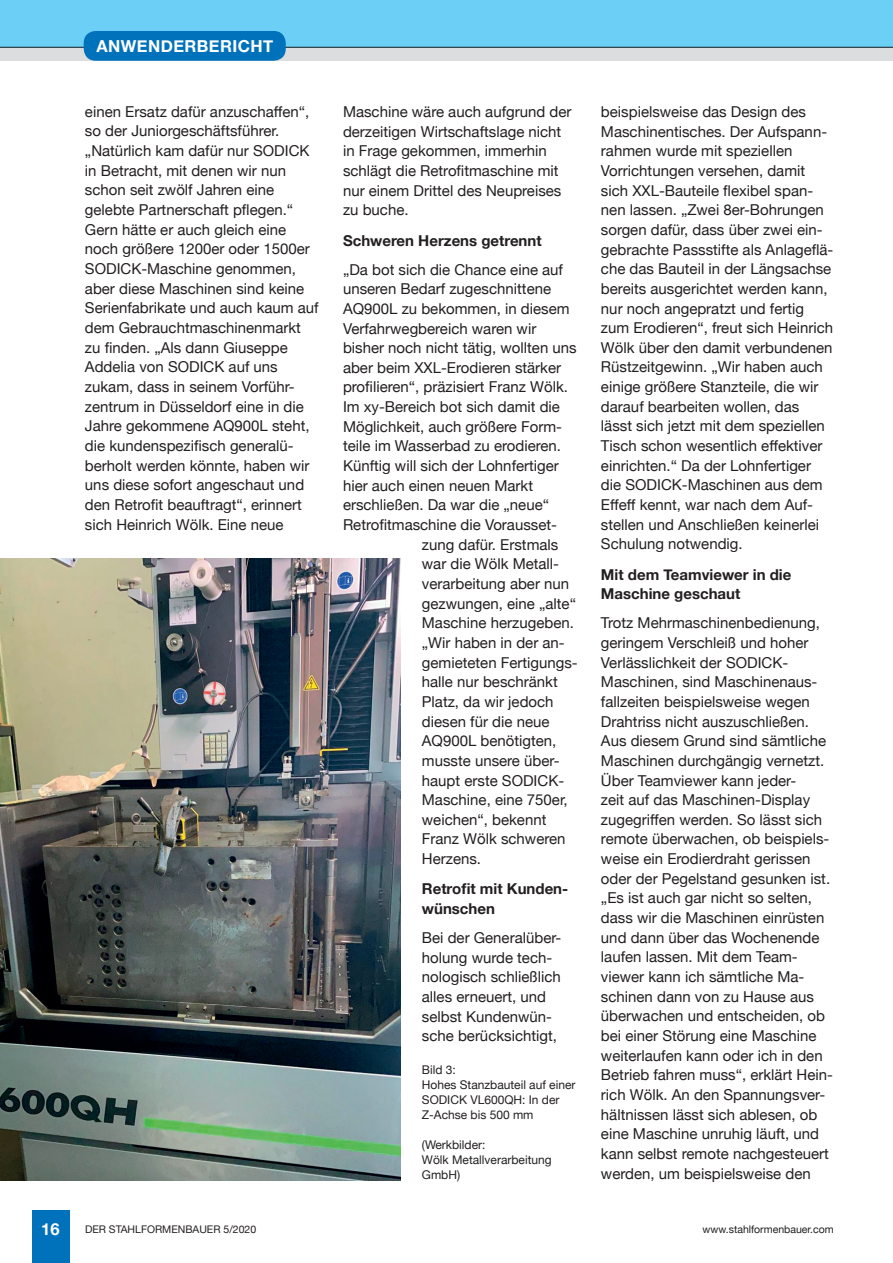
<style>
.page{position:relative;width:893px;height:1263px;background:#fff}
.page>*{position:absolute;margin:0;border:0;box-sizing:border-box;transform-origin:0 0}
.t1{font:700 16.5px "Helvetica Neue";letter-spacing:.03em;color:#fff}
.Fließtext{font:15px/19.6px "Helvetica Neue";color:#231f20}
.Zwischenüberschrift{font:700 15px/19.6px "Helvetica Neue";color:#231f20}
.Bildunterschrift{font:12px/15px "Helvetica Neue";color:#231f20}
.t2{font:10.5px "Helvetica Neue";color:#231f20}
</style>
<div class="page">
<div style="left:32px;top:1210px;width:37px;height:53px;background:#0072bc"></div>
<div style="left:0;top:47px;width:893px;height:14px;background:#dcdddf"></div>
<div style="left:0;top:0;width:893px;height:47px;background:#6bcff6"></div>
<div style="left:84px;top:31px;width:202px;height:30px;background:#0072bc;border-radius:12px"></div>
<img style="left:0;top:558px;width:401px;height:622px">
<p class="t1" style="left:96px;top:33px;width:178px">ANWENDERBERICHT</p>
<p class="Fließtext" style="left:85px;top:103px;width:235px">einen Ersatz dafür anzuschaffen“, so der Juniorgeschäftsführer. „Natürlich kam dafür nur SODICK in Betracht, mit denen wir nun schon seit zwölf Jahren eine gelebte Partnerschaft pflegen.“<br>Gern hätte er auch gleich eine noch größere 1200er oder 1500er<br>SODICK-Maschine genommen, aber diese Maschinen sind keine<br>Serienfabrikate und auch kaum auf dem Gebrauchtmaschinenmarkt zu finden. „Als dann Giuseppe<br>Addelia von SODICK auf uns zukam, dass in seinem Vorführ&shy;zentrum in Düsseldorf eine in die<br>Jahre gekommene AQ900L steht, die kundenspezifisch generalü&shy;berholt werden könnte, haben wir uns diese sofort angeschaut und den Retrofit beauftragt“, erinnert sich Heinrich Wölk. Eine neue</p>
<p class="Fließtext" style="left:343px;top:103px;width:230px">Maschine wäre auch aufgrund der derzeitigen Wirtschaftslage nicht in Frage gekommen, immerhin schlägt die Retrofitmaschine mit nur einem Drittel des Neupreises zu buche.</p>
<p class="Zwischenüberschrift" style="left:343px;top:231px;width:200px">Schweren Herzens getrennt</p>
<p class="Fließtext" style="left:343px;top:260px;width:222px">„Da bot sich die Chance eine auf</p>
<p class="Fließtext" style="left:343px;top:280px;width:210px">unseren Bedarf zugeschnittene</p>
<p class="Fließtext" style="left:343px;top:300px;width:228px">AQ900L zu bekommen, in diesem</p>
<p class="Fließtext" style="left:343px;top:319px;width:195px">Verfahrwegbereich waren wir</p>
<p class="Fließtext" style="left:343px;top:339px;width:235px">bisher noch nicht tätig, wollten uns</p>
<p class="Fließtext" style="left:343px;top:358px;width:220px">aber beim XXL-Erodieren stärker</p>
<p class="Fließtext" style="left:343px;top:378px;width:226px">profilieren“, präzisiert Franz Wölk.</p>
<p class="Fließtext" style="left:343px;top:398px;width:219px">Im xy-Bereich bot sich damit die</p>
<p class="Fließtext" style="left:343px;top:417px;width:220px">Möglichkeit, auch größere Form-</p>
<p class="Fließtext" style="left:343px;top:437px;width:220px">teile im Wasserbad zu erodieren.</p>
<p class="Fließtext" style="left:343px;top:457px;width:217px">Künftig will sich der Lohnfertiger</p>
<p class="Fließtext" style="left:343px;top:476px;width:192px">hier auch einen neuen Markt</p>
<p class="Fließtext" style="left:343px;top:496px;width:208px">erschließen. Da war die „neue“</p>
<p class="Fließtext" style="left:343px;top:516px;width:215px">Retrofitmaschine die Vorausset-</p>
<p class="Fließtext" style="left:422px;top:535px;width:138px">zung dafür. Erstmals</p>
<p class="Fließtext" style="left:422px;top:555px;width:139px">war die Wölk Metall-</p>
<p class="Fließtext" style="left:422px;top:575px;width:149px">verarbeitung aber nun</p>
<p class="Fließtext" style="left:422px;top:594px;width:156px">gezwungen, eine „alte“</p>
<p class="Fließtext" style="left:422px;top:614px;width:153px">Maschine herzugeben.</p>
<p class="Fließtext" style="left:422px;top:634px;width:144px">„Wir haben in der an-</p>
<p class="Fließtext" style="left:422px;top:653px;width:157px">gemieteten Fertigungs-</p>
<p class="Fließtext" style="left:422px;top:673px;width:137px">halle nur beschränkt</p>
<p class="Fließtext" style="left:422px;top:693px;width:133px">Platz, da wir jedoch</p>
<p class="Fließtext" style="left:422px;top:712px;width:129px">diesen für die neue</p>
<p class="Fließtext" style="left:422px;top:732px;width:136px">AQ900L benötigten,</p>
<p class="Fließtext" style="left:422px;top:751px;width:139px">musste unsere über-</p>
<p class="Fließtext" style="left:422px;top:771px;width:142px">haupt erste SODICK-</p>
<p class="Fließtext" style="left:422px;top:791px;width:147px">Maschine, eine 750er,</p>
<p class="Fließtext" style="left:422px;top:810px;width:126px">weichen“, bekennt</p>
<p class="Fließtext" style="left:422px;top:830px;width:145px">Franz Wölk schweren</p>
<p class="Fließtext" style="left:422px;top:850px;width:61px">Herzens.</p>
<p class="Zwischenüberschrift" style="left:422px;top:880px;width:148px">Retrofit mit Kunden&shy;wünschen</p>
<p class="Fließtext" style="left:422px;top:929px;width:141px">Bei der Generalüber&shy;holung wurde tech&shy;nologisch schließlich alles erneuert, und selbst Kundenwün&shy;sche berücksichtigt,</p>
<p class="t1" style="left:41px;top:1216px;width:20px">16</p>
<p class="t2" style="left:85px;top:1221px;width:173px">DER STAHLFORMENBAUER 5/2020</p>
<p class="Bildunterschrift" style="left:422px;top:1063px;width:155px">Bild 3:<br>Hohes Stanzbauteil auf einer<br>SODICK VL600QH: In der<br>Z-Achse bis 500 mm</p>
<p class="Bildunterschrift" style="left:422px;top:1138px;width:131px">(Werkbilder:<br>Wölk Metallverarbeitung<br>GmbH)</p>
<p class="Fließtext" style="left:601px;top:103px;width:234px">beispielsweise das Design des<br>Maschinentisches. Der Aufspann&shy;rahmen wurde mit speziellen<br>Vorrichtungen versehen, damit sich XXL-Bauteile flexibel span&shy;nen lassen. „Zwei 8er-Bohrungen sorgen dafür, dass über zwei ein&shy;gebrachte Passstifte als Anlageflä&shy;che das Bauteil in der Längsachse bereits ausgerichtet werden kann, nur noch angepratzt und fertig zum Erodieren“, freut sich Heinrich<br>Wölk über den damit verbundenen<br>Rüstzeitgewinn. „Wir haben auch einige größere Stanzteile, die wir darauf bearbeiten wollen, das lässt sich jetzt mit dem speziellen<br>Tisch schon wesentlich effektiver einrichten.“ Da der Lohnfertiger die SODICK-Maschinen aus dem<br>Effeff kennt, war nach dem Auf&shy;stellen und Anschließen keinerlei<br>Schulung notwendig.</p>
<p class="Zwischenüberschrift" style="left:601px;top:565px;width:192px">Mit dem Teamviewer in die<br>Maschine geschaut</p>
<p class="Fließtext" style="left:601px;top:614px;width:233px">Trotz Mehrmaschinenbedienung, geringem Verschleiß und hoher<br>Verlässlichkeit der SODICK--<br>Maschinen, sind Maschinenaus&shy;fallzeiten beispielsweise wegen<br>Drahtriss nicht auszuschließen.<br>Aus diesem Grund sind sämtliche<br>Maschinen durchgängig vernetzt.<br>Über Teamviewer kann jeder-<br>zeit auf das Maschinen-Display zugegriffen werden. So lässt sich remote überwachen, ob beispiels&shy;weise ein Erodierdraht gerissen oder der Pegelstand gesunken ist. „Es ist auch gar nicht so selten, dass wir die Maschinen einrüsten und dann über das Wochenende laufen lassen. Mit dem Team&shy;viewer kann ich sämtliche Ma&shy;schinen dann von zu Hause aus überwachen und entscheiden, ob bei einer Störung eine Maschine weiterlaufen kann oder ich in den<br>Betrieb fahren muss“, erklärt Hein&shy;rich Wölk. An den Spannungsver&shy;hältnissen lässt sich ablesen, ob eine Maschine unruhig läuft, und kann selbst remote nachgesteuert werden, um beispielsweise den</p>
<p class="t2" style="left:703px;top:1221px;width:133px">www.stahlformenbauer.com</p>
</div>
